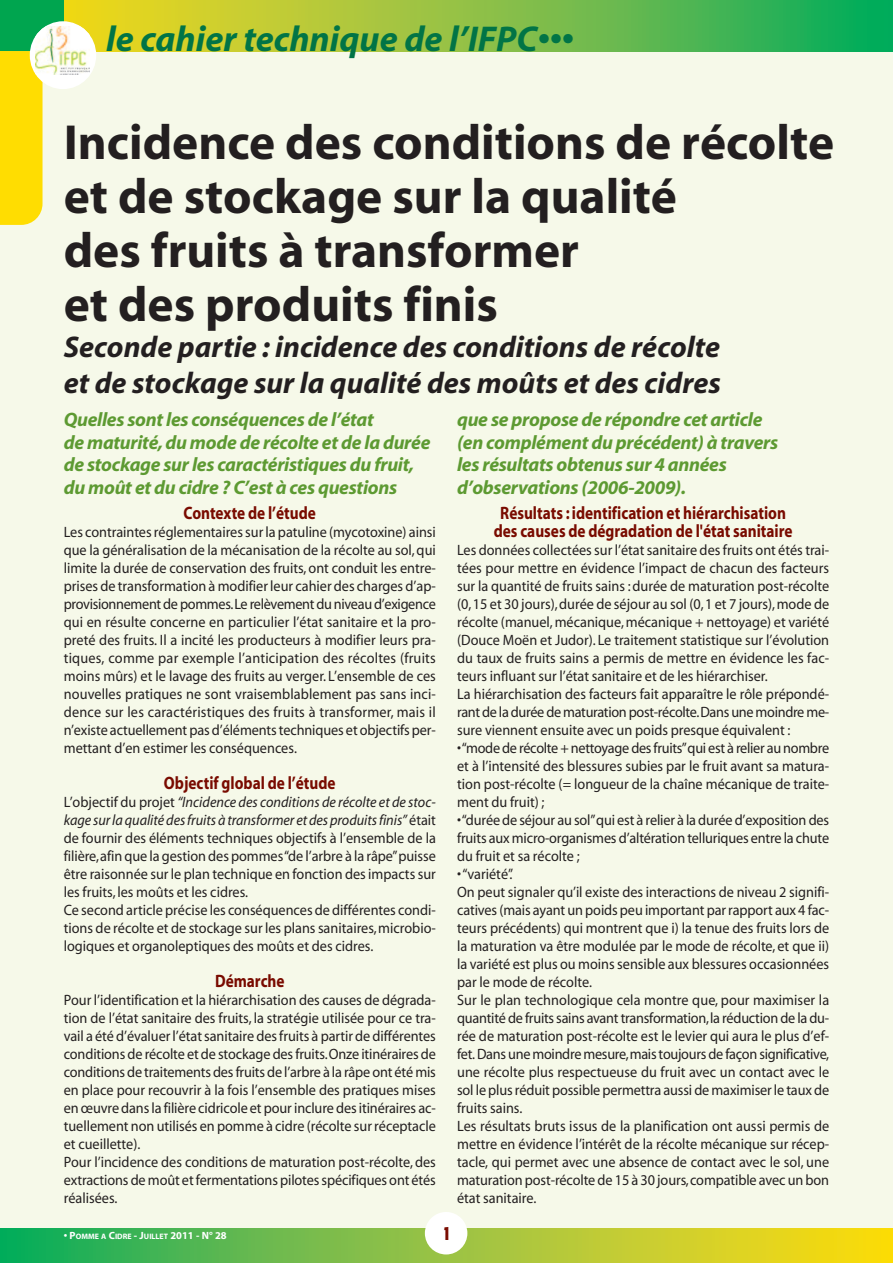
<style>
.page{position:relative;width:893px;height:1263px;background:#f6f9e9}
.page>*{position:absolute;margin:0;border:0;box-sizing:border-box;transform-origin:0 0}
.t1{font:700 49.5px/54px "Myriad";color:#231f20}
.t2{font:italic 700 36px "Myriad";color:#017446}
.t3{font:italic 700 30px/36px "Myriad";color:#231f20}
.t4{font:italic 700 19.5px/22.5px "Myriad";letter-spacing:-.015em;color:#5d9a32}
.t5{font:500 19.5px "Burghley";color:#790b00}
.t6{font:700 18px/18px "Myriad";color:#790b00;text-align:center;scale:.85 1}
.t7{font:15px/18px "Myriad";color:#231f20;scale:.95 1}
.t8{font:700 7.8px "Myriad";color:#fff}
.s1{font-style:italic}
.s2{font-size:10.5px}
</style>
<div class="page">
<div style="left:0;top:51px;width:43px;height:174px;background:#ffdd01"></div>
<svg style="left:64px;top:0;width:829px;height:51px;background:#84c043"></svg>
<div style="left:0;top:0;width:64px;height:51px;background:#00a54f"></div>
<svg style="left:0;top:1229px;width:893px;height:34px;background:#91c33d"></svg>
<div style="left:425px;top:1212px;width:42px;height:42px;background:#fff;border-radius:50%"></div>
<div style="left:30px;top:21px;width:66px;height:68px;background:#fff;border-radius:50%"></div>
<img style="left:35px;top:27px;width:55px;height:48px">
<h2 class="t2" style="left:106px;top:26px;width:469px">le cahier technique de l’IFPC•••</h2>
<h1 class="t1" style="left:64px;top:120px;width:772px">Incidence des conditions de récolte et de stockage sur la qualité<br>des fruits à transformer<br>et des produits finis</h1>
<h3 class="t3" style="left:64px;top:332px;width:659px">Seconde partie : incidence des conditions de récolte et de stockage sur la qualité des moûts et des cidres</h3>
<h3 class="t4" style="left:64px;top:411px;width:368px">Quelles sont les conséquences de l’état<br>de maturité,du mode de récolte et de la durée de stockage sur les caractéristiques du fruit, du moût et du cidre ? C’est à ces questions</h3>
<h3 class="t4" style="left:457px;top:411px;width:323px">que se propose de répondre cet article (en complément du précédent) à travers les résultats obtenus sur 4 années d’observations (2006-2009).</h3>
<p class="t6" style="left:184px;top:506px;width:157px">Contexte de l’étude</p>
<p class="t7" style="left:64px;top:524px;width:393px;text-align:justify">Les contraintes réglementaires sur la patuline (mycotoxine) ainsi que la généralisation de la mécanisation de la récolte au sol,qui limite la durée de conservation des fruits, ont conduit les entre&shy;prises de transformation à modifier leur cahier des charges d’ap&shy;provisionnement de pommes.Le relèvement du niveau d’exigence qui en résulte concerne en particulier l’état sanitaire et la pro&shy;preté des fruits. Il a incité les producteurs à modifier leurs pra&shy;tiques, comme par exemple l’anticipation des récoltes (fruits moins mûrs) et le lavage des fruits au verger. L’ensemble de ces nouvelles pratiques ne sont vraisemblablement pas sans inci&shy;dence sur les caractéristiques des fruits à transformer, mais il n’existe actuellement pas d’éléments techniques et objectifs per&shy;mettant d’en estimer les conséquences.</p>
<p class="t6" style="left:164px;top:776px;width:204px">Objectif global de l’étude</p>
<p class="t7" style="left:64px;top:794px;width:393px">L’objectif du projet <span class="s1">“Incidence des conditions de récolte et de stoc&shy;kage surla qualité desfruits à transformer et des produitsfinis”</span> était de fournir des éléments techniques objectifs à l’ensemble de la filière,afin que la gestion des pommes“de l’arbre à la râpe”puisse être raisonnée sur le plan technique en fonction des impacts sur les fruits, les moûts et les cidres.<br>Ce second article précise les conséquences de différentes condi&shy;tions de récolte et de stockage sur les plans sanitaires,microbio&shy;logiques et organoleptiques des moûts et des cidres.</p>
<p class="t6" style="left:215px;top:974px;width:83px">Démarche</p>
<p class="t7" style="left:64px;top:992px;width:393px">Pour l’identification et la hiérarchisation des causes de dégrada&shy;tion de l’état sanitaire des fruits, la stratégie utilisée pour ce tra&shy;vail a été d’évaluer l’état sanitaire des fruits à partir de différentes conditions de récolte et de stockage des fruits.Onze itinéraires de conditions de traitements des fruits de l’arbre à la râpe ont été mis en place pour recouvrir à la fois l’ensemble des pratiques mises en œuvre dans la filière cidricole et pour inclure des itinéraires ac&shy;tuellement non utilisés en pomme à cidre (récolte sur réceptacle et cueillette).<br>Pour l’incidence des conditions de maturation post-récolte, des extractions de moût et fermentations pilotes spécifiques ont étés réalisées.</p>
<p class="t6" style="left:494px;top:506px;width:353px">Résultats : identification et hiérarchisation des causes de dégradation de l'état sanitaire</p>
<p class="t7" style="left:457px;top:542px;width:393px">Les données collectées sur l’état sanitaire des fruits ont étés trai&shy;tées pour mettre en évidence l’impact de chacun des facteurs sur la quantité de fruits sains :durée de maturation post-récolte (0,15 et 30 jours),durée de séjour au sol (0,1 et 7 jours),mode de récolte (manuel,mécanique,mécanique + nettoyage) et variété (Douce Moën et Judor). Le traitement statistique sur l’évolution du taux de fruits sains a permis de mettre en évidence les fac&shy;teurs influant sur l’état sanitaire et de les hiérarchiser.<br>La hiérarchisation des facteurs fait apparaître le rôle prépondé&shy;rant de la durée de maturation post-récolte.Dans une moindre me&shy;sure viennent ensuite avec un poids presque équivalent :</p>
<p class="t7" style="left:457px;top:740px;width:393px;text-align:justify">•“mode de récolte + nettoyage des fruits”qui est à relier au nombre et à l’intensité des blessures subies par le fruit avant sa matura&shy;tion post-récolte (= longueur de la chaîne mécanique de traite&shy;ment du fruit) ;</p>
<p class="t7" style="left:457px;top:812px;width:393px;text-align:justify">•“durée de séjour au sol”qui est à relier à la durée d’exposition des fruits aux micro-organismes d’altération telluriques entre la chute du fruit et sa récolte ;</p>
<p class="t7" style="left:457px;top:866px;width:393px">•“variété”.<br>On peut signaler qu’il existe des interactions de niveau 2 signifi&shy;catives (mais ayant un poids peu important par rapport aux 4 fac&shy;teurs précédents) qui montrent que i) la tenue des fruits lors de la maturation va être modulée par le mode de récolte, et que ii) la variété est plus ou moins sensible aux blessures occasionnées par le mode de récolte.<br>Sur le plan technologique cela montre que, pour maximiser la quantité de fruits sains avant transformation,la réduction de la du&shy;rée de maturation post-récolte est le levier qui aura le plus d’ef&shy;fet. Dans une moindre mesure,mais toujours de façon significative, une récolte plus respectueuse du fruit avec un contact avec le sol le plus réduit possible permettra aussi de maximiser le taux de fruits sains.<br>Les résultats bruts issus de la planification ont aussi permis de mettre en évidence l’intérêt de la récolte mécanique sur récep&shy;tacle, qui permet avec une absence de contact avec le sol, une maturation post-récolte de 15 à 30 jours,compatible avec un bon état sanitaire.</p>
<p class="t8" style="left:64px;top:1233px;width:165px"><span class="s2">• P</span>OMME A <span class="s2">C</span>IDRE <span class="s2">- J</span>UILLET <span class="s2">2011 - N° 28</span></p>
<h3 class="t5" style="left:444px;top:1221px;width:7px">1</h3>
</div>
